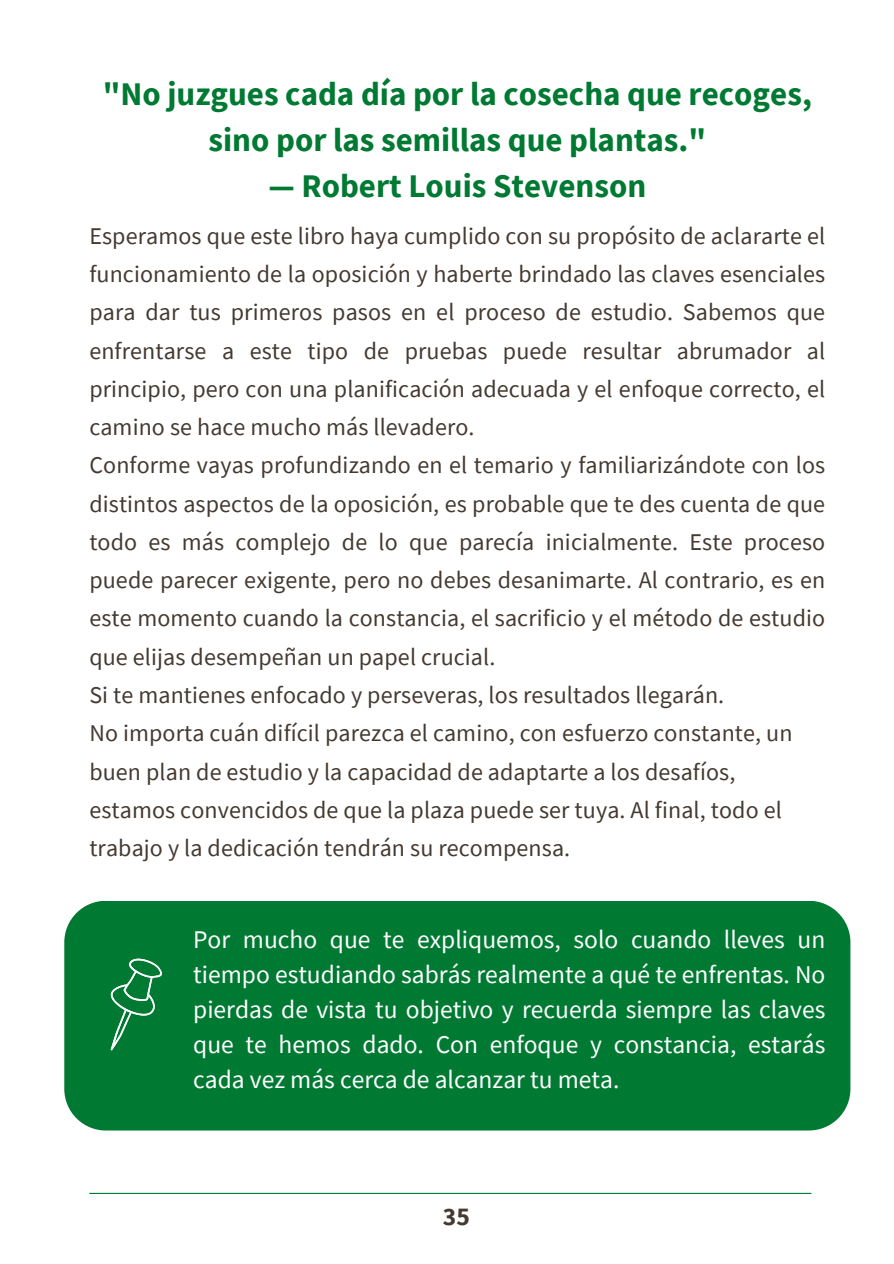
<style>
.page{position:relative;width:894px;height:1264px;background:#fff}
.page>*{position:absolute;margin:0;border:0;box-sizing:border-box;transform-origin:0 0}
.t1{font:700 33px/46.2px "Source Sans Pro";color:#007932;text-align:center}
.t2{font:25.5px/34.8px "Source Sans Pro";color:#fefefe;text-align:justify}
.t3{font:700 25.5px "Source Sans Pro";color:#443a31}
.t4{font:24px/38.2px "Source Sans Pro";letter-spacing:.005em;color:#443a31;text-align:justify}
</style>
<div class="page">
<hr style="left:89px;top:1192px;width:722px;height:1px;background:#007a33">
<div style="left:64px;top:900px;width:786px;height:230px;background:#007a33;border-radius:42px"></div>
<svg style="left:111px;top:958px;width:51px;height:92px"></svg>
<p class="t1" style="left:103px;top:70px;width:710px">"No juzgues cada día por la cosecha que recoges, sino por las semillas que plantas."</p>
<p class="t1" style="left:268px;top:162px;width:379px">— Robert Louis Stevenson</p>
<h1 class="t4" style="left:89px;top:216px;width:737px">Esperamos que este libro haya cumplido con su propósito de aclararte el funcionamiento de la oposición y haberte brindado las claves esenciales para dar tus primeros pasos en el proceso de estudio. Sabemos que enfrentarse a este tipo de pruebas puede resultar abrumador al principio, pero con una planificación adecuada y el enfoque correcto, el camino se hace mucho más llevadero.</h1>
<p class="t4" style="left:89px;top:445px;width:737px">Conforme vayas profundizando en el temario y familiarizándote con los distintos aspectos de la oposición, es probable que te des cuenta de que todo es más complejo de lo que parecía inicialmente. Este proceso puede parecer exigente, pero no debes desanimarte. Al contrario, es en este momento cuando la constancia, el sacrificio y el método de estudio que elijas desempeñan un papel crucial.</p>
<p class="t4" style="left:89px;top:675px;width:636px">Si te mantienes enfocado y perseveras, los resultados llegarán.</p>
<p class="t4" style="left:89px;top:713px;width:704px;text-align:left">No importa cuán difícil parezca el camino, con esfuerzo constante, un buen plan de estudio y la capacidad de adaptarte a los desafíos, estamos convencidos de que la plaza puede ser tuya. Al final, todo el trabajo y la dedicación tendrán su recompensa.</p>
<p class="t2" style="left:193px;top:922px;width:633px">Por mucho que te expliquemos, solo cuando lleves un tiempo estudiando sabrás realmente a qué te enfrentas. No pierdas de vista tu objetivo y recuerda siempre las claves que te hemos dado. Con enfoque y constancia, estarás cada vez más cerca de alcanzar tu meta.</p>
<p class="t3" style="left:443px;top:1199px;width:29px">35</p>
</div>
